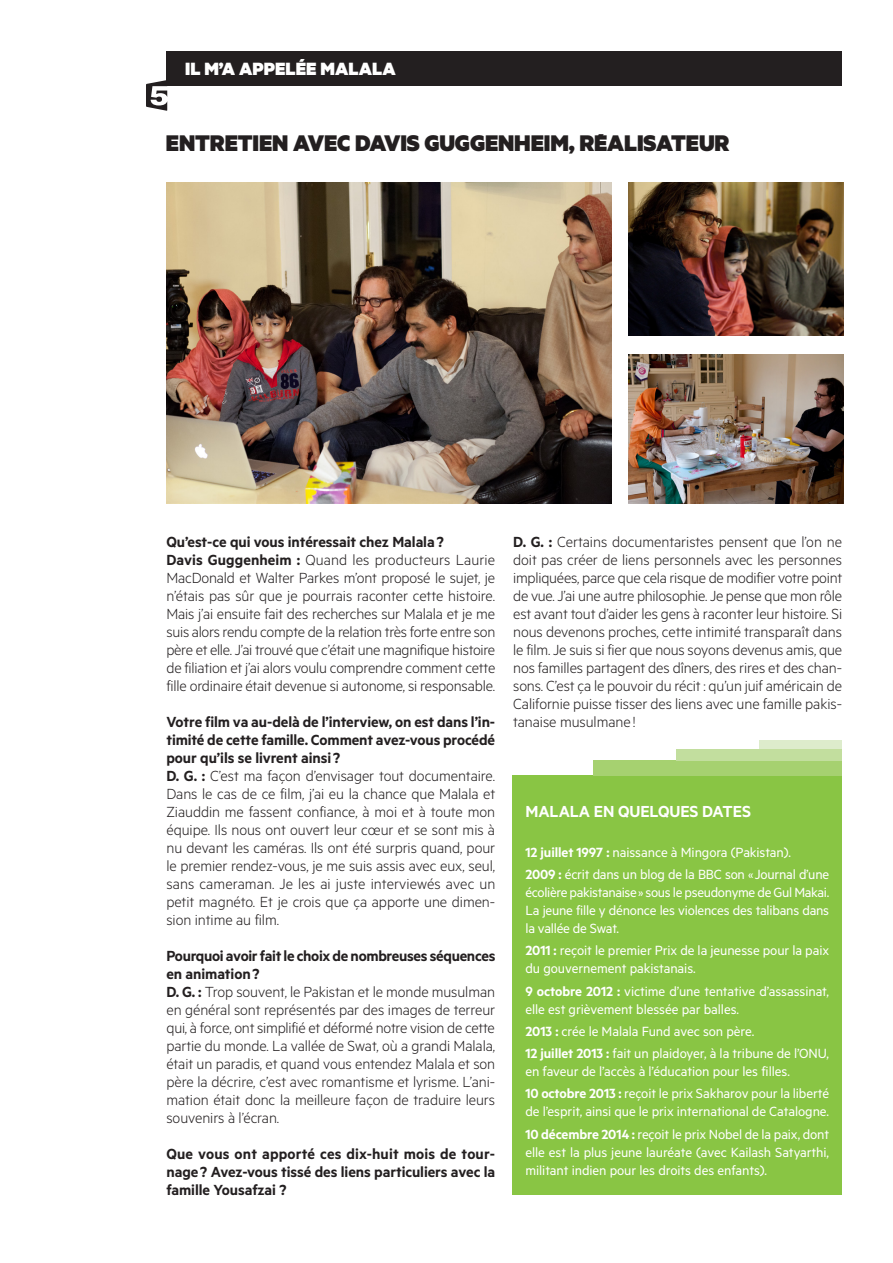
<style>
.page{position:relative;width:893px;height:1263px;background:#fff}
.page>*{position:absolute;margin:0;border:0;box-sizing:border-box;transform-origin:0 0}
.Titre_interview{font:900 25.5px "FRANCEMETRIC";letter-spacing:-.005em;color:#231f20}
.Rappel_de_titre{font:900 19.95px "Metric";color:#fff}
.TITRE_ENCADRÉ{font:600 18px "Metric";letter-spacing:-.005em;color:#fff}
.TEXTE_COURANT{font:300 16.5px/18px "Metric";letter-spacing:-.005em;color:#231f20;text-align:justify}
.QUESTION_INTERVIEW{font:600 16.5px/18px "Metric";letter-spacing:-.005em;color:#231f20;text-align:justify}
.TEXTE_COURANT-2{font:15px/18px "Metric";letter-spacing:-.005em;color:#fff}
.s1{font-weight:600}
</style>
<div class="page">
<div style="left:166px;top:52px;width:676px;height:34px;background:#231f20"></div>
<svg style="left:146px;top:80px;width:21px;height:31px"></svg>
<div style="left:513px;top:776px;width:329px;height:419px;background:#89c544"></div>
<div style="left:593px;top:760px;width:249px;height:16px;background:#a6d170"></div>
<div style="left:676px;top:749px;width:166px;height:11px;background:#c2de9e"></div>
<div style="left:759px;top:740px;width:83px;height:9px;background:#ddeccc"></div>
<img style="left:628px;top:183px;width:215px;height:153px">
<img style="left:628px;top:354px;width:215px;height:150px">
<img style="left:166px;top:183px;width:445px;height:321px">
<p class="Rappel_de_titre" style="left:185px;top:56px;width:212px">IL M’A APPELÉE MALALA</p>
<p class="Titre_interview" style="left:166px;top:127px;width:565px">ENTRETIEN AVEC DAVIS GUGGENHEIM, RÉALISATEUR</p>
<p class="QUESTION_INTERVIEW" style="left:166px;top:532px;width:279px">Qu’est-ce qui vous intéressait chez Malala?</p>
<p class="TEXTE_COURANT" style="left:166px;top:550px;width:330px"><span class="s1">Davis Guggenheim :</span> Quand les producteurs Laurie MacDonald et Walter Parkes m’ont proposé le sujet, je n’étais pas sûr que je pourrais raconter cette histoire.<br>Mais j’ai ensuite fait des recherches sur Malala et je me suis alors rendu compte de la relation très forte entre son père et elle. J’ai trouvé que c’était une magnifique histoire de filiation et j’ai alors voulu comprendre comment cette fille ordinaire était devenue si autonome, si responsable.</p>
<p class="QUESTION_INTERVIEW" style="left:166px;top:712px;width:330px">Votre film va au-delà de l’interview, on est dans l’in&shy;timité de cette famille. Comment avez-vous procédé pour qu’ils se livrent ainsi ?</p>
<p class="TEXTE_COURANT" style="left:166px;top:766px;width:330px"><span class="s1">D. G. :</span> C’est ma façon d’envisager tout documentaire.<br>Dans le cas de ce film, j’ai eu la chance que Malala et Ziauddin me fassent confiance, à moi et à toute mon équipe. Ils nous ont ouvert leur cœur et se sont mis à nu devant les caméras. Ils ont été surpris quand, pour le premier rendez-vous, je me suis assis avec eux, seul, sans cameraman. Je les ai juste interviewés avec un petit magnéto. Et je crois que ça apporte une dimen&shy;sion intime au film.</p>
<p class="QUESTION_INTERVIEW" style="left:166px;top:946px;width:330px">Pourquoi avoir fait le choix de nombreuses séquences en animation?</p>
<p class="TEXTE_COURANT" style="left:166px;top:982px;width:330px"><span class="s1">D. G. :</span> Trop souvent, le Pakistan et le monde musulman en général sont représentés par des images de terreur qui, à force, ont simplifié et déformé notre vision de cette partie du monde. La vallée de Swat, où a grandi Malala, était un paradis, et quand vous entendez Malala et son père la décrire, c’est avec romantisme et lyrisme. L’ani&shy;mation était donc la meilleure façon de traduire leurs souvenirs à l’écran.</p>
<p class="QUESTION_INTERVIEW" style="left:166px;top:1144px;width:330px">Que vous ont apporté ces dix-huit mois de tour&shy;nage ? Avez-vous tissé des liens particuliers avec la famille Yousafzai ?</p>
<p class="TEXTE_COURANT" style="left:513px;top:532px;width:331px"><span class="s1">D. G. :</span> Certains documentaristes pensent que l’on ne doit pas créer de liens personnels avec les personnes impliquées, parce que cela risque de modifier votre point de vue. J’ai une autre philosophie. Je pense que mon rôle est avant tout d’aider les gens à raconter leur histoire. Si nous devenons proches, cette intimité transparaît dans le film. Je suis si fier que nous soyons devenus amis, que nos familles partagent des dîners, des rires et des chan&shy;sons. C’est ça le pouvoir du récit : qu’un juif américain de Californie puisse tisser des liens avec une famille pakis&shy;tanaise musulmane !</p>
<p class="TITRE_ENCADRÉ" style="left:525px;top:800px;width:227px">MALALA EN QUELQUES DATES</p>
<p class="TEXTE_COURANT-2" style="left:525px;top:843px;width:267px"><span class="s1">12 juillet 1997 :</span> naissance à Mingora (Pakistan).</p>
<p class="TEXTE_COURANT-2" style="left:525px;top:865px;width:305px;text-align:justify"><span class="s1">2009 :</span> écrit dans un blog de la BBC son «Journal d’une écolière pakistanaise» sous le pseudonyme de Gul Makai.<br>La jeune fille y dénonce les violences des talibans dans la vallée de Swat.</p>
<p class="TEXTE_COURANT-2" style="left:525px;top:941px;width:305px"><span class="s1">2011 :</span> reçoit le premier Prix de la jeunesse pour la paix du gouvernement pakistanais.</p>
<p class="TEXTE_COURANT-2" style="left:525px;top:981px;width:305px"><span class="s1">9 octobre 2012 :</span> victime d’une tentative d’assassinat, elle est grièvement blessée par balles.</p>
<p class="TEXTE_COURANT-2" style="left:525px;top:1022px;width:230px"><span class="s1">2013 :</span> crée le Malala Fund avec son père.</p>
<p class="TEXTE_COURANT-2" style="left:525px;top:1044px;width:305px"><span class="s1">12 juillet 2013 :</span> fait un plaidoyer, à la tribune de l’ONU, en faveur de l’accès à l’éducation pour les filles.</p>
<p class="TEXTE_COURANT-2" style="left:525px;top:1084px;width:305px"><span class="s1">10 octobre 2013 :</span> reçoit le prix Sakharov pour la liberté de l’esprit, ainsi que le prix international de Catalogne.</p>
<p class="TEXTE_COURANT-2" style="left:525px;top:1124px;width:305px;text-align:justify"><span class="s1">10 décembre 2014 :</span> reçoit le prix Nobel de la paix, dont elle est la plus jeune lauréate (avec Kailash Satyarthi, militant indien pour les droits des enfants).</p>
</div>
